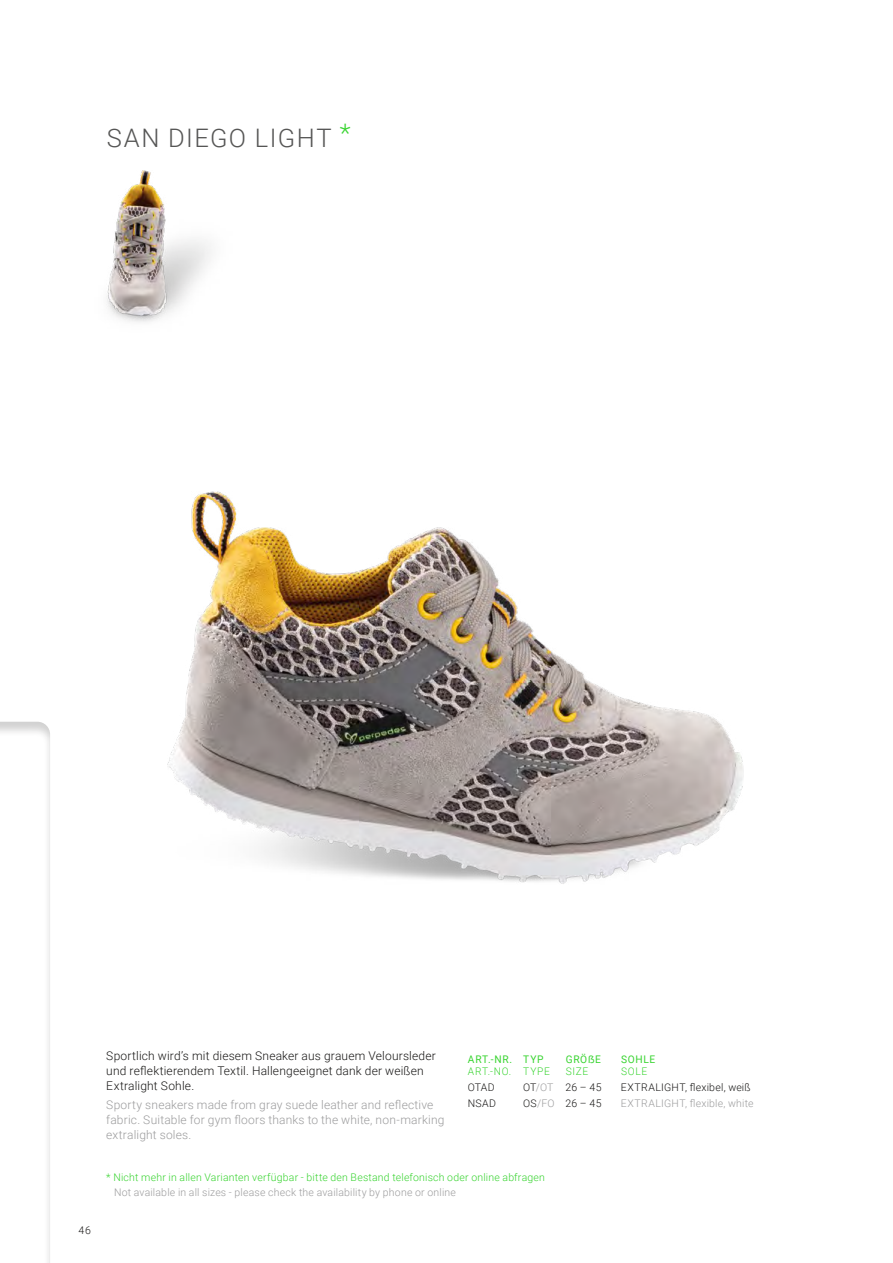
<style>
.page{position:relative;width:893px;height:1263px;background:#fff}
.page>*{position:absolute;margin:0;border:0;box-sizing:border-box;transform-origin:0 0}
.Produktname{font:300 25.5px "Roboto";letter-spacing:.055em;color:#565655}
.Text{font:300 12px/15px "Roboto";letter-spacing:.015em;color:#9c9c9d}
.Text-2{font:300 12px/15px "Roboto";letter-spacing:.015em;color:#181716}
.Text_7pt{font:300 10.5px "Roboto";letter-spacing:.02em;color:#38d430}
.Text_7pt-2{font:300 10.5px "Roboto";letter-spacing:.02em;color:#9c9c9d}
.Tabelle_Inhalt{font:300 10.5px "Roboto";letter-spacing:.025em;color:#181716}
.Tabelle_Inhalt-2{font:300 10.5px "Roboto";letter-spacing:.02em;color:#9c9c9d}
.Tabellenkopf{font:10.5px/12px "Roboto";letter-spacing:.065em;color:#38d430}
.Tabellenkopf-2{font:300 10.5px/12px "Roboto";color:#38d430}
.s1{font-weight:300}
.s2{font-weight:400}
.s3{color:#181716}
</style>
<div class="page">
<img style="left:167px;top:491px;width:577px;height:393px">
<img style="left:106px;top:170px;width:105px;height:152px">
<p class="Produktname" style="left:107px;top:120px;width:246px">SAN DIEGO LIGHT <sup>*</sup></p>
<p class="Tabelle_Inhalt" style="left:79px;top:1223px;width:14px">46</p>
<p class="Text-2" style="left:106px;top:1048px;width:331px">Sportlich wird’s mit diesem Sneaker aus grauem Veloursleder und reflektierendem Textil. Hallengeeignet dank der weißen<br>Extralight Sohle.</p>
<p class="Text" style="left:106px;top:1097px;width:340px">Sporty sneakers made from gray suede leather and reflective fabric. Suitable for gym floors thanks to the white, non-marking extralight soles.</p>
<p class="Text_7pt" style="left:106px;top:1170px;width:440px">* Nicht mehr in allen Varianten verfügbar - bitte den Bestand telefonisch oder online abfragen</p>
<p class="Text_7pt-2" style="left:114px;top:1185px;width:343px">Not available in all sizes - please check the availability by phone or online</p>
<p class="Tabellenkopf" style="left:468px;top:1052px;width:44px">ART.-NR.<br><span class="s1">ART.-NO.</span></p>
<p class="Tabellenkopf-2" style="left:523px;top:1052px;width:28px"><span class="s2">TYP<br></span>TYPE</p>
<p class="Tabellenkopf" style="left:566px;top:1052px;width:37px">GRÖẞE<br><span class="s1">SIZE</span></p>
<p class="Tabellenkopf" style="left:621px;top:1052px;width:36px">SOHLE<br><span class="s1">SOLE</span></p>
<p class="Tabelle_Inhalt" style="left:468px;top:1080px;width:28px">OTAD</p>
<p class="Tabelle_Inhalt-2" style="left:523px;top:1080px;width:32px"><span class="s3">OT</span>/OT</p>
<p class="Tabelle_Inhalt" style="left:566px;top:1080px;width:37px">26 – 45</p>
<p class="Tabelle_Inhalt" style="left:621px;top:1080px;width:131px">EXTRALIGHT, flexibel, weiß</p>
<p class="Tabelle_Inhalt" style="left:468px;top:1096px;width:30px">NSAD</p>
<p class="Tabelle_Inhalt-2" style="left:523px;top:1096px;width:33px"><span class="s3">OS</span>/FO</p>
<p class="Tabelle_Inhalt" style="left:566px;top:1096px;width:37px">26 – 45</p>
<p class="Tabelle_Inhalt-2" style="left:621px;top:1096px;width:134px">EXTRALIGHT, flexible, white</p>
</div>
